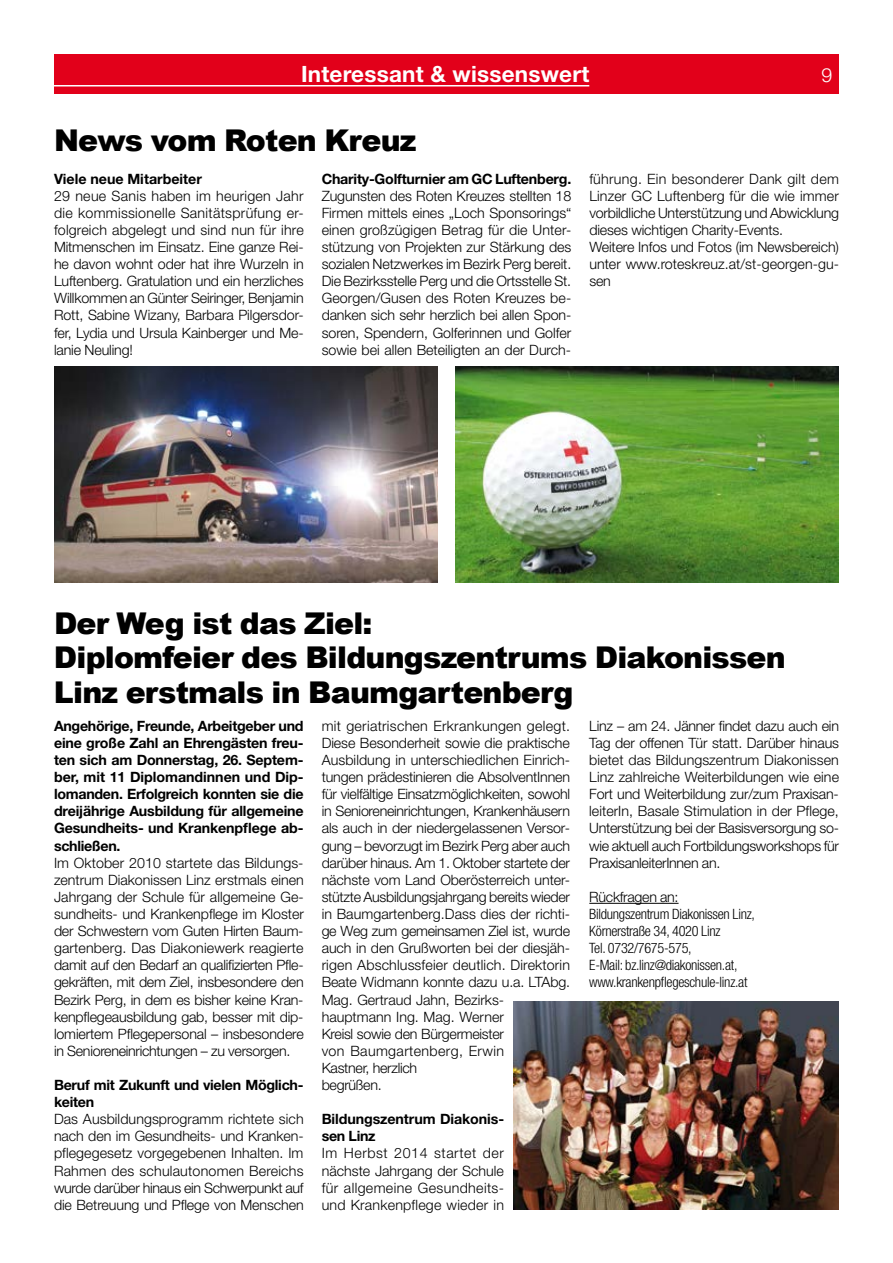
<style>
.page{position:relative;width:893px;height:1263px;background:#fff}
.page>*{position:absolute;margin:0;border:0;box-sizing:border-box;transform-origin:0 0}
.t1{font:900 30px/34.5px "Arial";letter-spacing:-.025em;color:#000}
.t2{font:700 22.5px "Helvetica Neue LT Std";letter-spacing:.01em;color:#fff}
.t3{font:300 19.5px "Helvetica Neue LT Std";color:#fff}
.t4{font:300 14.25px/17.1px "Helvetica Neue LT Std";letter-spacing:-.01em;color:#000;text-align:justify}
.t5{font:700 14.25px/17.1px "Helvetica Neue LT Std";letter-spacing:-.01em;color:#000}
.t6{font:300 condensed 14.25px/17.1px "Helvetica Neue LT Std";letter-spacing:-.02em;color:#000}
</style>
<div class="page">
<div style="left:54px;top:54px;width:785px;height:40px;background:#e2001a"></div>
<hr style="left:54px;top:85px;width:535px;height:1px;background:#fff">
<hr style="left:589px;top:903px;width:90px;height:1px;background:#000">
<img style="left:54px;top:367px;width:383px;height:215px">
<img style="left:455px;top:367px;width:384px;height:215px">
<img style="left:514px;top:1001px;width:325px;height:209px">
<h2 class="t2" style="left:301px;top:60px;width:290px">Interessant &amp; wissenswert</h2>
<h3 class="t3" style="left:821px;top:63px;width:12px">79</h3>
<h1 class="t1" style="left:54px;top:122px;width:364px">News vom Roten Kreuz</h1>
<p class="t5" style="left:54px;top:170px;width:150px">Viele neue Mitarbeiter</p>
<p class="t4" style="left:54px;top:187px;width:251px">29 neue Sanis haben im heurigen Jahr die kommissionelle Sanitätsprüfung er&shy;folgreich abgelegt und sind nun für ihre Mitmenschen im Einsatz. Eine ganze Rei&shy;he davon wohnt oder hat ihre Wurzeln in Luftenberg. Gratulation und ein herzliches Willkommen an Günter Seiringer, Benjamin Rott, Sabine Wizany, Barbara Pilgersdor&shy;fer, Lydia und Ursula Kainberger und Me&shy;lanie Neuling!</p>
<p class="t5" style="left:322px;top:170px;width:251px">Charity-Golfturnier am GC Luftenberg.</p>
<p class="t4" style="left:322px;top:187px;width:251px">Zugunsten des Roten Kreuzes stellten 18<br>Firmen mittels eines „Loch Sponsorings“ einen großzügigen Betrag für die Unter&shy;stützung von Projekten zur Stärkung des sozialen Netzwerkes im Bezirk Perg bereit.<br>Die Bezirksstelle Perg und die Ortsstelle St.<br>Georgen/Gusen des Roten Kreuzes be&shy;danken sich sehr herzlich bei allen Spon&shy;soren, Spendern, Golferinnen und Golfer sowie bei allen Beteiligten an der Durch-</p>
<p class="t4" style="left:589px;top:170px;width:251px;text-align:left">führung. Ein besonderer Dank gilt dem Linzer GC Luftenberg für die wie immer vorbildliche Unterstützung und Abwicklung dieses wichtigen Charity-Events.<br>Weitere Infos und Fotos (im Newsbereich) unter www.roteskreuz.at/st-georgen-gu&shy;sen</p>
<h1 class="t1" style="left:54px;top:605px;width:733px">Der Weg ist das Ziel:<br>Diplomfeier des Bildungszentrums Diakonissen<br>Linz erstmals in Baumgartenberg</h1>
<p class="t5" style="left:54px;top:717px;width:251px;text-align:justify">Angehörige, Freunde, Arbeitgeber und eine große Zahl an Ehrengästen freu&shy;ten sich am Donnerstag, 26. Septem&shy;ber, mit 11 Diplomandinnen und Dip&shy;lomanden. Erfolgreich konnten sie die dreijährige Ausbildung für allgemeine Gesundheits- und Krankenpflege ab&shy;schließen.</p>
<p class="t4" style="left:54px;top:854px;width:251px">Im Oktober 2010 startete das Bildungs&shy;zentrum Diakonissen Linz erstmals einen Jahrgang der Schule für allgemeine Ge&shy;sundheits- und Krankenpflege im Kloster der Schwestern vom Guten Hirten Baum&shy;gartenberg. Das Diakoniewerk reagierte damit auf den Bedarf an qualifizierten Pfle&shy;gekräften, mit dem Ziel, insbesondere den Bezirk Perg, in dem es bisher keine Kran&shy;kenpflegeausbildung gab, besser mit dip&shy;lomiertem Pflegepersonal – insbesondere in Senioreneinrichtungen – zu versorgen.</p>
<p class="t5" style="left:54px;top:1076px;width:251px">Beruf mit Zukunft und vielen Möglich&shy;keiten</p>
<p class="t4" style="left:54px;top:1110px;width:251px">Das Ausbildungsprogramm richtete sich nach den im Gesundheits- und Kranken&shy;pflegegesetz vorgegebenen Inhalten. Im Rahmen des schulautonomen Bereichs wurde darüber hinaus ein Schwerpunkt auf die Betreuung und Pflege von Menschen</p>
<p class="t4" style="left:322px;top:717px;width:250px;text-align:left">mit geriatrischen Erkrankungen gelegt.<br>Diese Besonderheit sowie die praktische Ausbildung in unterschiedlichen Einrich&shy;tungen prädestinieren die AbsolventInnen für vielfältige Einsatzmöglichkeiten, sowohl in Senioreneinrichtungen, Krankenhäusern als auch in der niedergelassenen Versor&shy;gung – bevorzugt im Bezirk Perg aber auch darüber hinaus. Am 1. Oktober startete der nächste vom Land Oberösterreich unter&shy;stützte Ausbildungsjahrgang bereits wieder in Baumgartenberg.Dass dies der richti&shy;ge Weg zum gemeinsamen Ziel ist, wurde auch in den Grußworten bei der diesjäh&shy;rigen Abschlussfeier deutlich. Direktorin Beate Widmann konnte dazu u.a. LTAbg.<br>Mag. Gertraud Jahn, Bezirks&shy;hauptmann Ing. Mag. Werner<br>Kreisl sowie den Bürgermeister<br>von Baumgartenberg, Erwin<br>Kastner, herzlich<br>begrüßen.</p>
<p class="t5" style="left:322px;top:1110px;width:184px">Bildungszentrum Diakonis&shy;sen Linz</p>
<p class="t4" style="left:322px;top:1144px;width:184px">Im Herbst 2014 startet der nächste Jahrgang der Schule für allgemeine Gesundheits&shy;und Krankenpflege wieder in</p>
<p class="t4" style="left:589px;top:717px;width:251px">Linz – am 24. Jänner findet dazu auch ein Tag der offenen Tür statt. Darüber hinaus bietet das Bildungszentrum Diakonissen Linz zahlreiche Weiterbildungen wie eine Fort und Weiterbildung zur/zum Praxisan&shy;leiterIn, Basale Stimulation in der Pflege, Unterstützung bei der Basisversorgung so&shy;wie aktuell auch Fortbildungsworkshops für PraxisanleiterInnen an.</p>
<p class="t4" style="left:589px;top:888px;width:91px">Rückfragen an:</p>
<p class="t6" style="left:589px;top:905px;width:167px">Bildungszentrum Diakonissen Linz,<br>Körnerstraße 34, 4020 Linz<br>Tel. 0732/7675-575,<br>E-Mail: bz.linz@diakonissen.at, www.krankenpflegeschule-linz.at</p>
</div>
